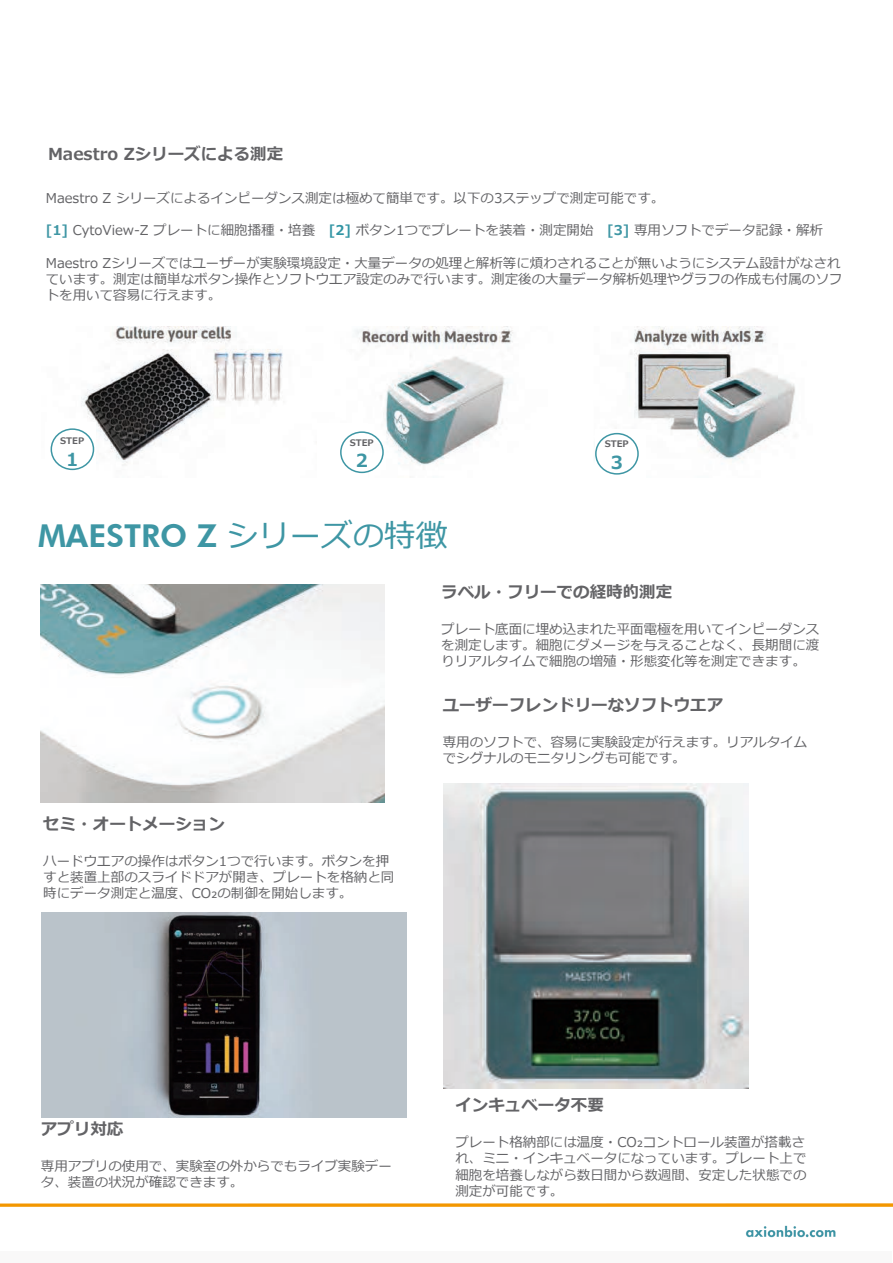
<style>
.page{position:relative;width:893px;height:1263px;background:#fff}
.page>*{position:absolute;margin:0;border:0;box-sizing:border-box;transform-origin:0 0}
.t1{font:800 31.5px "Futura BT";color:#3e96a4}
.t2{font:700 18px "Meiryo";color:#3e96a4}
.t3{font:700 16.5px "Meiryo";color:#636366}
.t4{font:13.5px/16.2px "Meiryo";color:#636366}
.t5{font:700 9px "Meiryo";color:#636366}
.s1{font-weight:700;color:#3e96a4}
.s2{font-weight:700;color:#3295a4}
.s3{font-family:"Meiryo";font-weight:400}
</style>
<div class="page">
<div style="left:0;top:1251px;width:892px;height:12px;background:#f9f8f8"></div>
<img style="left:0;top:1203px;width:893px;height:35px">
<img style="left:41px;top:584px;width:344px;height:218px">
<img style="left:81px;top:327px;width:714px;height:146px">
<img style="left:444px;top:783px;width:305px;height:305px">
<img style="left:41px;top:912px;width:365px;height:206px">
<div style="left:45px;top:422px;width:51px;height:69px;background:#fff"></div>
<div style="left:317px;top:423px;width:50px;height:68px;background:#fff"></div>
<div style="left:596px;top:429px;width:50px;height:69px;background:#fff"></div>
<div style="left:51px;top:428px;width:43px;height:42px;border:2px solid #3e96a4;border-radius:50%"></div>
<div style="left:340px;top:431px;width:44px;height:42px;border:2px solid #3e96a4;border-radius:50%"></div>
<div style="left:595px;top:433px;width:44px;height:42px;border:2px solid #3e96a4;border-radius:50%"></div>
<p class="t3" style="left:48px;top:142px;width:237px">Maestro Zシリーズによる測定</p>
<p class="t4" style="left:46px;top:191px;width:620px">Maestro Z シリーズによるインピーダンス測定は極めて簡単です。以下の3ステップで測定可能です。</p>
<p class="t4" style="left:46px;top:223px;width:779px"><span class="s1">[1]</span> CytoView-Z プレートに細胞播種・培養　<span class="s2">[2]</span> ボタン1つでプレートを装着・測定開始　<span class="s1">[3]</span> 専用ソフトでデータ記録・解析</p>
<p class="t4" style="left:46px;top:255px;width:798px">Maestro Zシリーズではユーザーが実験環境設定・大量データの処理と解析等に煩わされることが無いようにシステム設計がなされています。測定は簡単なボタン操作とソフトウエア設定のみで行います。測定後の大量データ解析処理やグラフの作成も付属のソフトを用いて容易に行えます。</p>
<p class="t5" style="left:60px;top:435px;width:25px">STEP</p>
<h2 class="t2" style="left:66px;top:447px;width:14px">1</h2>
<p class="t5" style="left:350px;top:436px;width:25px">STEP</p>
<h2 class="t2" style="left:356px;top:448px;width:14px">2</h2>
<h1 class="t1" style="left:38px;top:516px;width:411px">MAESTRO Z <span class="s3">シリーズの特徴</span></h1>
<p class="t5" style="left:605px;top:438px;width:25px">STEP</p>
<h2 class="t2" style="left:611px;top:450px;width:14px">3</h2>
<p class="t3" style="left:43px;top:812px;width:183px">セミ・オートメーション</p>
<p class="t4" style="left:43px;top:853px;width:353px">ハードウエアの操作はボタン1つで行います。ボタンを押すと装置上部のスライドドアが開き、プレートを格納と同時にデータ測定と温度、CO₂の制御を開始します。</p>
<p class="t3" style="left:441px;top:580px;width:232px">ラベル・フリーでの経時的測定</p>
<p class="t4" style="left:441px;top:622px;width:379px;text-align:justify">プレート底面に埋め込まれた平面電極を用いてインピーダンスを測定します。細胞にダメージを与えることなく、長期間に渡りリアルタイムで細胞の増殖・形態変化等を測定できます。</p>
<p class="t3" style="left:443px;top:693px;width:282px">ユーザーフレンドリーなソフトウエア</p>
<p class="t4" style="left:443px;top:735px;width:366px">専用のソフトで、容易に実験設定が行えます。リアルタイムでシグナルのモニタリングも可能です。</p>
<p class="t3" style="left:41px;top:1117px;width:84px">アプリ対応</p>
<p class="t4" style="left:41px;top:1158px;width:352px">専用アプリの使用で、実験室の外からでもライブ実験データ、装置の状況が確認できます。</p>
<p class="t3" style="left:455px;top:1093px;width:150px">インキュベータ不要</p>
<p class="t4" style="left:455px;top:1135px;width:352px;text-align:justify">プレート格納部には温度・CO₂コントロール装置が搭載され、ミニ・インキュベータになっています。プレート上で細胞を培養しながら数日間から数週間、安定した状態での測定が可能です。</p>
</div>
